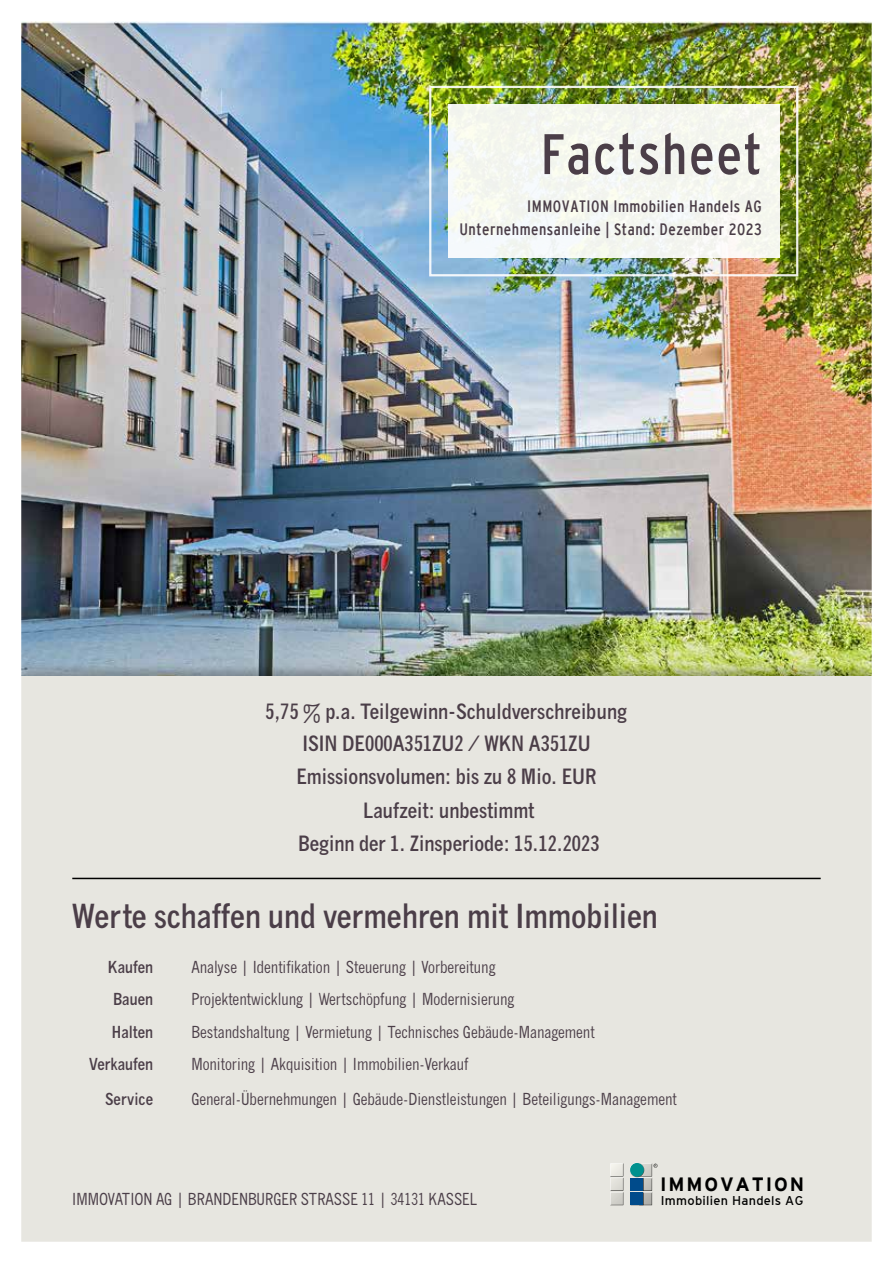
<style>
.page{position:relative;width:893px;height:1263px;background:#fff}
.page>*{position:absolute;margin:0;border:0;box-sizing:border-box;transform-origin:0 0}
.t1{font:57px "In";letter-spacing:.03em;color:#4b3e48}
.t2{font:700 condensed 33px "News Gothic MT Pro";color:#4b3e48}
.t3{font:700 condensed 21px/33px "News Gothic MT Pro";color:#4b3e48;text-align:center}
.t4{font:700 19.35px "Inter";letter-spacing:.095em;color:#000}
.t5{font:condensed 16.5px "News Gothic MT Pro";color:#4b3e48}
.t6{font:16.5px/23.5px "In";letter-spacing:.03em;color:#4b3e48;text-align:right}
.t7{font:700 condensed 16.5px "News Gothic MT Pro";color:#4b3e48}
.t8{font:12.75px "Inter";letter-spacing:.02em;color:#000}
</style>
<div class="page">
<img style="left:21px;top:21px;width:851px;height:1221px">
<h1 class="t1" style="left:540px;top:122px;width:223px">Factsheet</h1>
<p class="t6" style="left:459px;top:194px;width:304px">IMMOVATION Immobilien Handels AG<br>Unternehmensanleihe | Stand: Dezember 2023</p>
<p class="t3" style="left:265px;top:694px;width:363px">5,75 % p.a. Teilgewinn-Schuldverschreibung ISIN DE000A351ZU2 / WKN A351ZU Emissionsvolumen: bis zu 8 Mio. EUR Laufzeit: unbestimmt<br>Beginn der 1. Zinsperiode: 15.12.2023</p>
<h2 class="t2" style="left:72px;top:896px;width:587px">Werte schaffen und vermehren mit Immobilien</h2>
<p class="t7" style="left:108px;top:957px;width:47px">Kaufen</p>
<p class="t5" style="left:191px;top:957px;width:306px">Analyse | Identifikation | Steuerung | Vorbereitung</p>
<p class="t7" style="left:113px;top:989px;width:42px">Bauen</p>
<p class="t5" style="left:191px;top:990px;width:325px">Projektentwicklung | Wertschöpfung | Modernisierung</p>
<p class="t7" style="left:112px;top:1022px;width:43px">Halten</p>
<p class="t5" style="left:191px;top:1022px;width:405px">Bestandshaltung | Vermietung | Technisches Gebäude-Management</p>
<p class="t7" style="left:89px;top:1054px;width:65px">Verkaufen</p>
<p class="t5" style="left:191px;top:1055px;width:279px">Monitoring | Akquisition | Immobilien-Verkauf</p>
<p class="t7" style="left:105px;top:1089px;width:49px">Service</p>
<p class="t5" style="left:191px;top:1089px;width:487px">General-Übernehmungen | Gebäude-Dienstleistungen | Beteiligungs-Management</p>
<p class="t5" style="left:72px;top:1189px;width:406px">IMMOVATION AG | BRANDENBURGER STRASSE 11 | 34131 KASSEL</p>
<p class="t4" style="left:660px;top:1174px;width:145px">IMMOVATION</p>
<p class="t8" style="left:661px;top:1193px;width:144px">Immobilien Handels AG</p>
</div>
